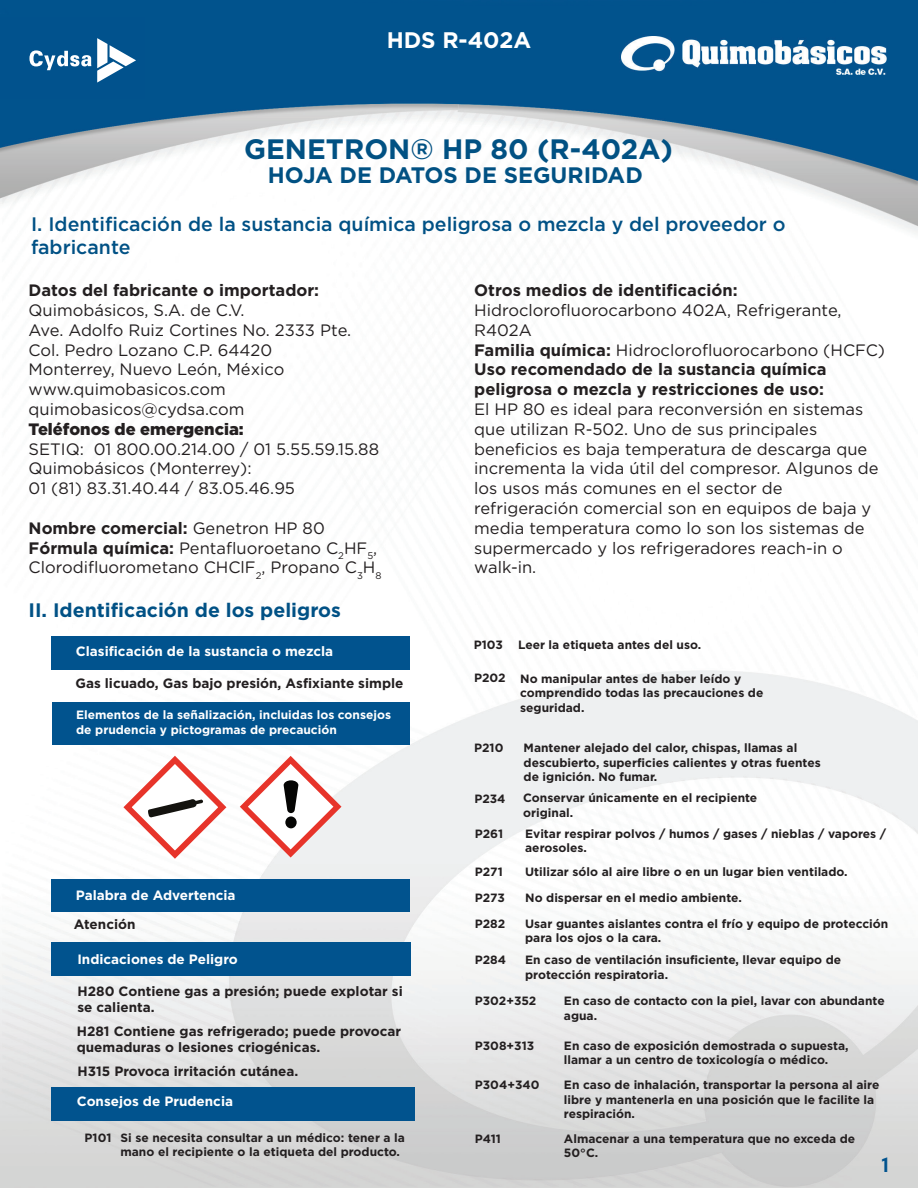
<style>
.page{position:relative;width:918px;height:1188px;background:#fff}
.page>*{position:absolute;margin:0;border:0;box-sizing:border-box;transform-origin:0 0}
.t1{font:700 28.05px "Gotham";color:#015183}
.t2{font:700 22.5px "Gotham";color:#fff}
.t3{font:700 22.35px "Gotham";color:#015183}
.t4{font:500 19.5px/23.4px "Gotham";color:#015185}
.t5{font:700 19.5px "Gotham";color:#015185}
.t6{font:500 18px "Keep Calm";color:#01538e}
.t7{font:16.5px/19.8px "Gotham";color:#231f20}
.t8{font:700 16.5px/19.8px "Gotham";color:#231f20}
.t9{font:16.5px/19.8px "Gotham Rounded";color:#231f20}
.t10{font:900 16.5px "Gotham";color:#231f20}
.t11{font:700 13.5px/16.2px "Gotham";color:#231f20}
.t12{font:700 13.5px "Gotham";color:#fff}
.t13{font:700 12px/14.4px "Gotham";color:#231f20}
.t14{font:700 12px/14.4px "Gotham";color:#fff}
.s1{font-weight:400}
.s2{font-family:"Gotham";font-weight:700}
</style>
<div class="page">
<img style="left:0;top:0;width:918px;height:1188px">
<div style="left:51px;top:636px;width:359px;height:33px;background:#01538e"></div>
<div style="left:52px;top:702px;width:358px;height:43px;background:#01538e"></div>
<div style="left:51px;top:879px;width:359px;height:33px;background:#01538e"></div>
<div style="left:51px;top:943px;width:359px;height:33px;background:#01538e"></div>
<svg style="left:123px;top:756px;width:103px;height:103px"></svg>
<div style="left:1px;top:18px;width:144px;height:81px;background:#01528d"></div>
<svg style="left:29px;top:50px;width:62px;height:20px"></svg>
<svg style="left:97px;top:38px;width:39px;height:45px"></svg>
<svg style="left:240px;top:756px;width:101px;height:102px"></svg>
<div style="left:51px;top:1088px;width:363px;height:33px;background:#01538e"></div>
<h2 class="t2" style="left:387px;top:27px;width:146px">HDS R-402A</h2>
<h1 class="t1" style="left:244px;top:133px;width:430px">GENETRON® HP 80 (R-402A)</h1>
<h3 class="t3" style="left:268px;top:162px;width:377px">HOJA DE DATOS DE SEGURIDAD</h3>
<h3 class="t4" style="left:31px;top:212px;width:756px">I. Identificación de la sustancia química peligrosa o mezcla y del proveedor o fabricante</h3>
<h3 class="t8" style="left:29px;top:280px;width:292px">Datos del fabricante o importador:</h3>
<h3 class="t7" style="left:29px;top:300px;width:324px">Quimobásicos, S.A. de C.V.<br>Ave. Adolfo Ruiz Cortines No. 2333 Pte.<br>Col. Pedro Lozano C.P. 64420<br>Monterrey, Nuevo León, México www.quimobasicos.com quimobasicos@cydsa.com</h3>
<h3 class="t10" style="left:29px;top:419px;width:217px">Teléfonos de emergencia:</h3>
<h3 class="t7" style="left:29px;top:439px;width:352px">SETIQ: 01 800.00.214.00 / 01 5.55.59.15.88<br>Quimobásicos (Monterrey):<br>01 (81) 83.31.40.44 / 83.05.46.95</h3>
<h3 class="t8" style="left:29px;top:518px;width:298px">Nombre comercial: <span class="s1">Genetron HP 80</span></h3>
<h3 class="t9" style="left:29px;top:537px;width:354px"><span class="s2">Fórmula química:</span> Pentafluoroetano C<sub>2</sub>HF<sub>5</sub>,<br>Clorodifluorometano CHClF<sub>2</sub>, Propano C<sub>3</sub>H<sub>8</sub></h3>
<h3 class="t8" style="left:474px;top:280px;width:265px">Otros medios de identificación:</h3>
<h3 class="t7" style="left:474px;top:300px;width:369px">Hidroclorofluorocarbono 402A, Refrigerante,<br>R402A</h3>
<h3 class="t9" style="left:474px;top:339px;width:412px"><span class="s2">Familia química:</span> Hidroclorofluorocarbono (HCFC)</h3>
<h3 class="t8" style="left:474px;top:359px;width:354px">Uso recomendado de la sustancia química peligrosa o mezcla y restricciones de uso:</h3>
<p class="t7" style="left:474px;top:399px;width:406px">El HP 80 es ideal para reconversión en sistemas que utilizan R-502. Uno de sus principales beneficios es baja temperatura de descarga que incrementa la vida útil del compresor. Algunos de los usos más comunes en el sector de refrigeración comercial son en equipos de baja y media temperatura como lo son los sistemas de supermercado y los refrigeradores reach-in o walk-in.</p>
<h3 class="t5" style="left:29px;top:599px;width:314px">II. Identificación de los peligros</h3>
<p class="t12" style="left:76px;top:644px;width:259px">Clasificación de la sustancia o mezcla</p>
<p class="t11" style="left:75px;top:675px;width:330px">Gas licuado, Gas bajo presión, Asfixiante simple</p>
<p class="t14" style="left:76px;top:708px;width:316px">Elementos de la señalización, incluidas los consejos de prudencia y pictogramas de precaución</p>
<p class="t12" style="left:76px;top:887px;width:161px">Palabra de Advertencia</p>
<p class="t11" style="left:74px;top:916px;width:63px">Atención</p>
<p class="t12" style="left:77px;top:951px;width:162px">Indicaciones de Peligro</p>
<p class="t11" style="left:78px;top:982px;width:327px">H280 Contiene gas a presión; puede explotar si se calienta.</p>
<p class="t11" style="left:77px;top:1023px;width:326px">H281 Contiene gas refrigerado; puede provocar quemaduras o lesiones criogénicas.</p>
<p class="t11" style="left:78px;top:1062px;width:222px">H315 Provoca irritación cutánea.</p>
<p class="t12" style="left:77px;top:1094px;width:158px">Consejos de Prudencia</p>
<p class="t13" style="left:120px;top:1130px;width:286px;text-indent:-36px">P101 Si se necesita consultar a un médico: tener a la mano el recipiente o la etiqueta del producto.</p>
<p class="t13" style="left:474px;top:637px;width:31px">P103</p>
<p class="t13" style="left:518px;top:637px;width:185px">Leer la etiqueta antes del uso.</p>
<p class="t13" style="left:520px;top:671px;width:245px;text-indent:-46px">P202 No manipular antes de haber leído y comprendido todas las precauciones de seguridad.</p>
<p class="t13" style="left:474px;top:740px;width:31px">P210</p>
<p class="t13" style="left:524px;top:740px;width:299px">Mantener alejado del calor, chispas, llamas al descubierto, superficies calientes y otras fuentes de ignición. No fumar.</p>
<p class="t13" style="left:474px;top:791px;width:33px">P234</p>
<p class="t13" style="left:523px;top:791px;width:236px">Conservar únicamente en el recipiente original.</p>
<p class="t13" style="left:475px;top:826px;width:30px">P261</p>
<p class="t13" style="left:525px;top:826px;width:363px">Evitar respirar polvos / humos / gases / nieblas / vapores / aerosoles.</p>
<p class="t13" style="left:475px;top:864px;width:30px">P271</p>
<p class="t13" style="left:525px;top:864px;width:324px">Utilizar sólo al aire libre o en un lugar bien ventilado.</p>
<p class="t13" style="left:475px;top:890px;width:32px">P273</p>
<p class="t13" style="left:525px;top:890px;width:218px">No dispersar en el medio ambiente.</p>
<p class="t13" style="left:475px;top:916px;width:32px">P282</p>
<p class="t13" style="left:525px;top:916px;width:365px">Usar guantes aislantes contra el frío y equipo de protección para los ojos o la cara.</p>
<p class="t13" style="left:475px;top:953px;width:33px">P284</p>
<p class="t13" style="left:525px;top:953px;width:318px">En caso de ventilación insuficiente, llevar equipo de protección respiratoria.</p>
<p class="t13" style="left:475px;top:994px;width:63px">P302+352</p>
<p class="t13" style="left:564px;top:994px;width:322px">En caso de contacto con la piel, lavar con abundante agua.</p>
<p class="t13" style="left:475px;top:1038px;width:61px">P308+313</p>
<p class="t13" style="left:564px;top:1038px;width:286px">En caso de exposición demostrada o supuesta, llamar a un centro de toxicología o médico.</p>
<p class="t13" style="left:475px;top:1078px;width:66px">P304+340</p>
<p class="t13" style="left:564px;top:1078px;width:317px">En caso de inhalación, transportar la persona al aire libre y mantenerla en una posición que le facilite la respiración.</p>
<p class="t13" style="left:475px;top:1131px;width:28px">P411</p>
<p class="t13" style="left:564px;top:1131px;width:293px">Almacenar a una temperatura que no exceda de<br>50°C.</p>
<h3 class="t6" style="left:882px;top:1149px;width:9px">1</h3>
</div>
